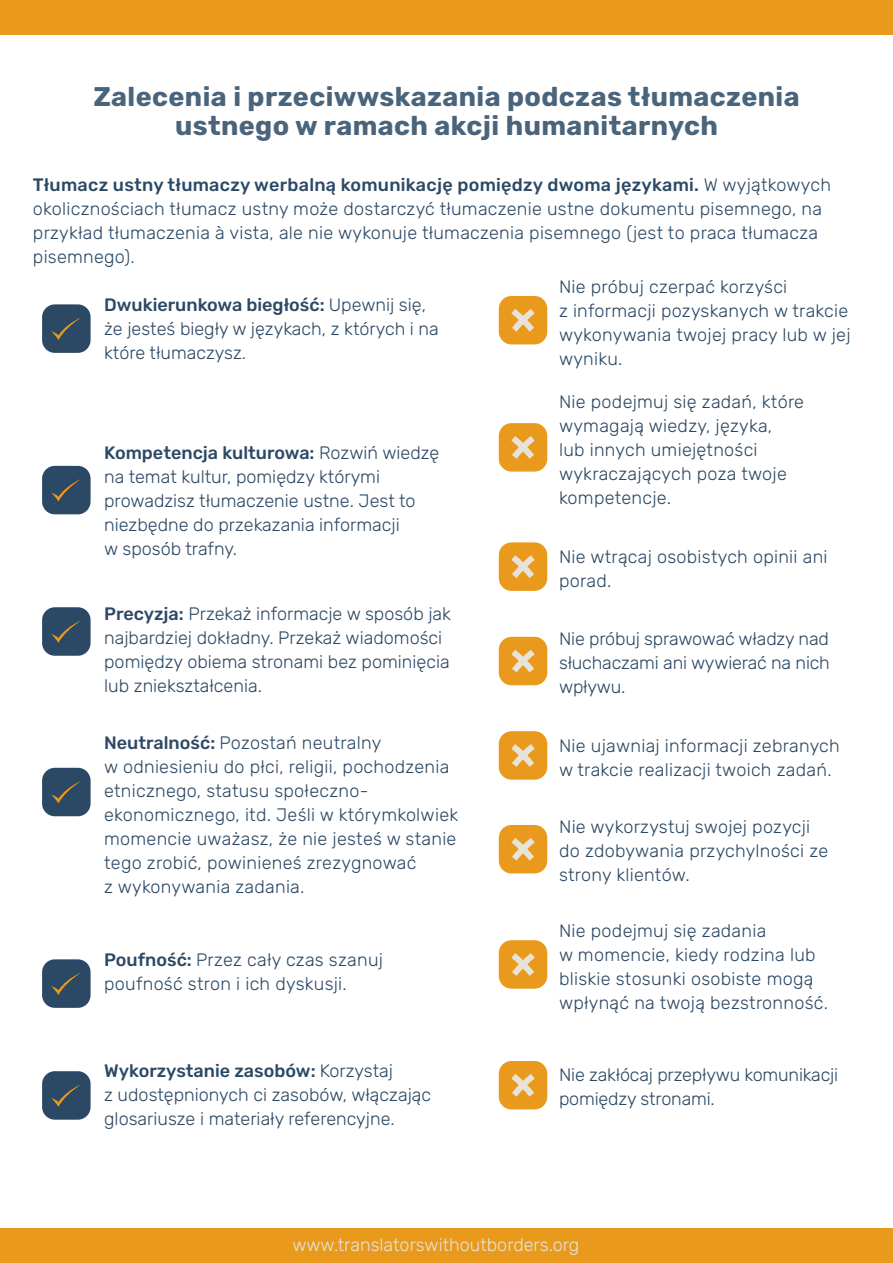
<style>
.page{position:relative;width:893px;height:1263px;background:#fff}
.page>*{position:absolute;margin:0;border:0;box-sizing:border-box;transform-origin:0 0}
.t1{font:700 27px/28.5px "Rubik";letter-spacing:.015em;color:#4a647b;text-align:center}
.t2{font:300 18px/24px "Rubik";letter-spacing:.015em;color:#2b4864}
.t3{font:300 18px/24px "Rubik";letter-spacing:-.01em;color:#2b4864}
.t4{font:300 18px "Rubik";color:#e8e2d8}
.s1{font-weight:500}
</style>
<div class="page">
<div style="left:0;top:1229px;width:893px;height:34px;background:#e99a1c"></div>
<div style="left:499px;top:296px;width:48px;height:48px;background:#e99a1c;border-radius:13px"></div>
<div style="left:499px;top:423px;width:48px;height:49px;background:#e99a1c;border-radius:13px"></div>
<div style="left:499px;top:542px;width:48px;height:49px;background:#e99a1c;border-radius:13px"></div>
<div style="left:499px;top:637px;width:48px;height:48px;background:#e99a1c;border-radius:13px"></div>
<div style="left:499px;top:731px;width:48px;height:49px;background:#e99a1c;border-radius:13px"></div>
<div style="left:499px;top:825px;width:48px;height:48px;background:#e99a1c;border-radius:13px"></div>
<div style="left:499px;top:940px;width:48px;height:49px;background:#e99a1c;border-radius:13px"></div>
<div style="left:499px;top:1061px;width:48px;height:48px;background:#e99a1c;border-radius:13px"></div>
<div style="left:0;top:0;width:893px;height:34px;background:#e99a1c"></div>
<svg style="left:511px;top:309px;width:24px;height:23px"></svg>
<svg style="left:511px;top:436px;width:24px;height:23px"></svg>
<svg style="left:511px;top:555px;width:24px;height:23px"></svg>
<svg style="left:511px;top:649px;width:24px;height:24px"></svg>
<svg style="left:511px;top:744px;width:24px;height:23px"></svg>
<svg style="left:511px;top:838px;width:24px;height:23px"></svg>
<svg style="left:511px;top:953px;width:24px;height:23px"></svg>
<svg style="left:511px;top:1074px;width:24px;height:23px"></svg>
<div style="left:42px;top:304px;width:49px;height:49px;background:#2b4864;border-radius:13px"></div>
<div style="left:42px;top:466px;width:49px;height:48px;background:#2b4864;border-radius:13px"></div>
<div style="left:42px;top:607px;width:49px;height:49px;background:#2b4864;border-radius:13px"></div>
<div style="left:42px;top:768px;width:49px;height:48px;background:#2b4864;border-radius:13px"></div>
<div style="left:42px;top:959px;width:49px;height:49px;background:#2b4864;border-radius:13px"></div>
<div style="left:42px;top:1071px;width:49px;height:49px;background:#2b4864;border-radius:13px"></div>
<svg style="left:51px;top:317px;width:30px;height:23px"></svg>
<svg style="left:51px;top:479px;width:30px;height:22px"></svg>
<svg style="left:51px;top:620px;width:30px;height:23px"></svg>
<svg style="left:51px;top:781px;width:30px;height:22px"></svg>
<svg style="left:51px;top:972px;width:30px;height:23px"></svg>
<svg style="left:51px;top:1084px;width:30px;height:23px"></svg>
<h1 class="t1" style="left:93px;top:83px;width:708px">Zalecenia i przeciwwskazania podczas tłumaczenia ustnego w ramach akcji humanitarnych</h1>
<p class="t2" style="left:33px;top:173px;width:799px"><span class="s1">Tłumacz ustny tłumaczy werbalną komunikację pomiędzy dwoma językami.</span> W wyjątkowych okolicznościach tłumacz ustny może dostarczyć tłumaczenie ustne dokumentu pisemnego, na przykład tłumaczenia à vista, ale nie wykonuje tłumaczenia pisemnego (jest to praca tłumacza pisemnego).</p>
<p class="t2" style="left:104px;top:293px;width:336px"><span class="s1">Dwukierunkowa biegłość:</span> Upewnij się, że jesteś biegły w językach, z których i na które tłumaczysz.</p>
<p class="t2" style="left:559px;top:275px;width:293px">Nie próbuj czerpać korzyści<br>z informacji pozyskanych w trakcie wykonywania twojej pracy lub w jej wyniku.</p>
<p class="t2" style="left:104px;top:441px;width:337px"><span class="s1">Kompetencja kulturowa:</span> Rozwiń wiedzę na temat kultur, pomiędzy którymi prowadzisz tłumaczenie ustne. Jest to niezbędne do przekazania informacji<br>w sposób trafny.</p>
<p class="t2" style="left:104px;top:602px;width:348px"><span class="s1">Precyzja:</span> Przekaż informacje w sposób jak najbardziej dokładny. Przekaż wiadomości pomiędzy obiema stronami bez pominięcia lub zniekształcenia.</p>
<p class="t2" style="left:104px;top:731px;width:355px"><span class="s1">Neutralność:</span> Pozostań neutralny<br>w odniesieniu do płci, religii, pochodzenia etnicznego, statusu społeczno&shy;ekonomicznego, itd. Jeśli w którymkolwiek momencie uważasz, że nie jesteś w stanie tego zrobić, powinieneś zrezygnować<br>z wykonywania zadania.</p>
<p class="t2" style="left:104px;top:948px;width:280px"><span class="s1">Poufność:</span> Przez cały czas szanuj poufność stron i ich dyskusji.</p>
<p class="t2" style="left:104px;top:1059px;width:328px"><span class="s1">Wykorzystanie zasobów:</span> Korzystaj<br>z udostępnionych ci zasobów, włączając glosariusze i materiały referencyjne.</p>
<p class="t2" style="left:559px;top:390px;width:247px">Nie podejmuj się zadań, które wymagają wiedzy, języka,<br>lub innych umiejętności wykraczających poza twoje kompetencje.</p>
<p class="t2" style="left:559px;top:545px;width:270px">Nie wtrącaj osobistych opinii ani porad.</p>
<p class="t2" style="left:559px;top:627px;width:272px;text-align:justify">Nie próbuj sprawować władzy nad słuchaczami ani wywierać na nich wpływu.</p>
<p class="t2" style="left:559px;top:734px;width:282px">Nie ujawniaj informacji zebranych w trakcie realizacji twoich zadań.</p>
<p class="t2" style="left:559px;top:816px;width:271px">Nie wykorzystuj swojej pozycji do zdobywania przychylności ze strony klientów.</p>
<p class="t2" style="left:559px;top:919px;width:271px">Nie podejmuj się zadania<br>w momencie, kiedy rodzina lub bliskie stosunki osobiste mogą wpłynąć na twoją bezstronność.</p>
<p class="t3" style="left:559px;top:1064px;width:281px">Nie zakłócaj przepływu komunikacji pomiędzy stronami.</p>
<p class="t4" style="left:292px;top:1235px;width:288px">www.translatorswithoutborders.org</p>
</div>
